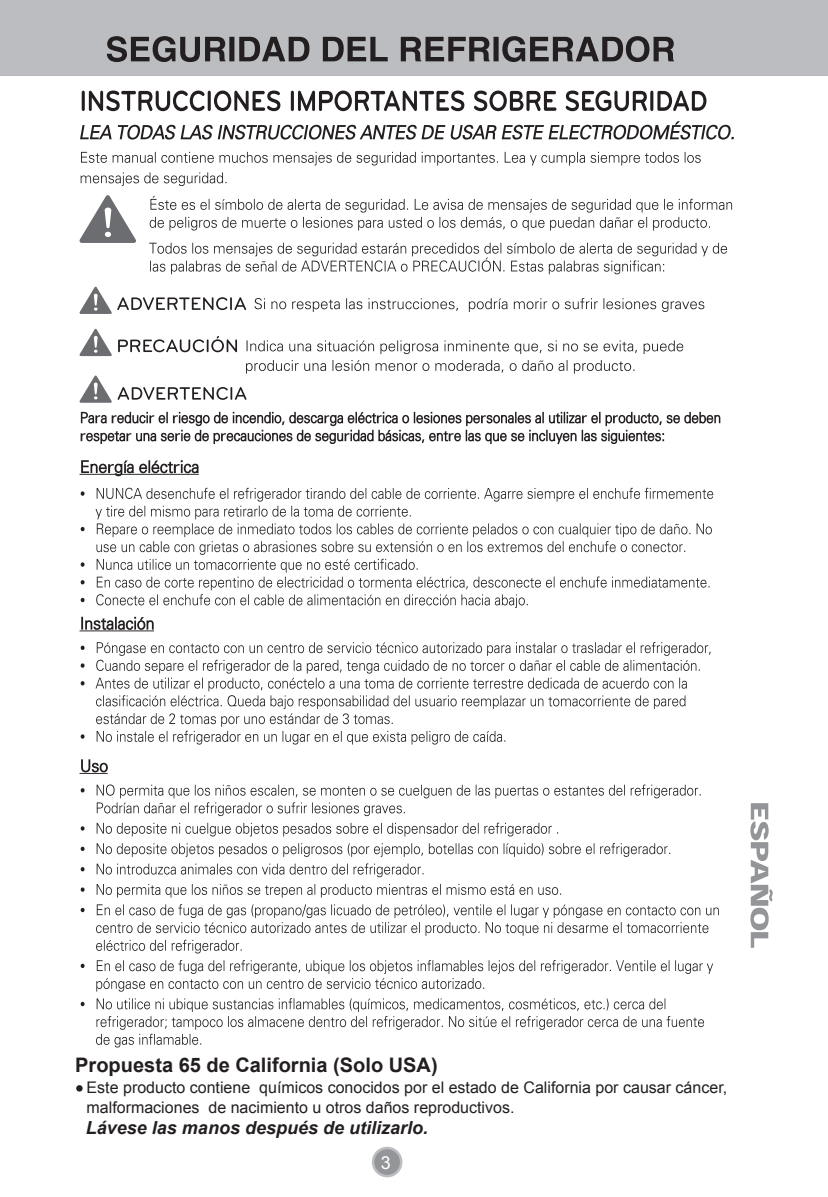
<style>
.page{position:relative;width:828px;height:1197px;background:#fff}
.page>*{position:absolute;margin:0;border:0;box-sizing:border-box;transform-origin:0 0}
.t1{font:700 20px "Arial";color:#231f20}
.t2{font:italic 700 18px "Arial";color:#231f20}
.t3{font:18px "Arial";color:#fff}
.t4{font:16px/20px "Arial";color:#231f20}
</style>
<div class="page">
<div style="left:0;top:0;width:828px;height:75px;background:#bcbdc0"></div>
<svg style="left:372px;top:1146px;width:30px;height:31px"></svg>
<div style="left:374px;top:1149px;width:26px;height:25px;background:#939598;border-radius:50%"></div>
<svg style="left:750px;top:803px;width:22px;height:144px"></svg>
<svg style="left:107px;top:36px;width:567px;height:26px"></svg>
<svg style="left:82px;top:90px;width:624px;height:21px"></svg>
<svg style="left:80px;top:121px;width:654px;height:18px"></svg>
<svg style="left:81px;top:152px;width:620px;height:13px"></svg>
<svg style="left:81px;top:172px;width:145px;height:14px"></svg>
<svg style="left:80px;top:287px;width:166px;height:27px"></svg>
<svg style="left:254px;top:298px;width:450px;height:14px"></svg>
<svg style="left:80px;top:329px;width:32px;height:27px"></svg>
<svg style="left:118px;top:336px;width:119px;height:16px"></svg>
<svg style="left:246px;top:340px;width:437px;height:14px"></svg>
<svg style="left:246px;top:360px;width:388px;height:13px"></svg>
<hr style="left:80px;top:474px;width:119px;height:1px;background:#231f20">
<hr style="left:80px;top:630px;width:74px;height:1px;background:#231f20">
<svg style="left:80px;top:375px;width:32px;height:28px"></svg>
<svg style="left:118px;top:387px;width:128px;height:13px"></svg>
<svg style="left:81px;top:412px;width:639px;height:32px"></svg>
<svg style="left:81px;top:460px;width:118px;height:16px"></svg>
<svg style="left:81px;top:491px;width:4px;height:4px"></svg>
<svg style="left:81px;top:527px;width:4px;height:4px"></svg>
<svg style="left:81px;top:562px;width:4px;height:4px"></svg>
<svg style="left:81px;top:580px;width:4px;height:4px"></svg>
<svg style="left:96px;top:487px;width:617px;height:121px"></svg>
<svg style="left:81px;top:597px;width:4px;height:5px"></svg>
<svg style="left:81px;top:616px;width:73px;height:13px"></svg>
<svg style="left:81px;top:645px;width:4px;height:5px"></svg>
<svg style="left:81px;top:663px;width:4px;height:4px"></svg>
<svg style="left:81px;top:681px;width:4px;height:4px"></svg>
<svg style="left:96px;top:642px;width:615px;height:102px"></svg>
<svg style="left:81px;top:734px;width:4px;height:4px"></svg>
<svg style="left:80px;top:759px;width:28px;height:14px"></svg>
<svg style="left:81px;top:788px;width:4px;height:4px"></svg>
<svg style="left:97px;top:784px;width:603px;height:32px"></svg>
<svg style="left:97px;top:822px;width:461px;height:14px"></svg>
<svg style="left:81px;top:826px;width:4px;height:4px"></svg>
<svg style="left:97px;top:843px;width:573px;height:13px"></svg>
<svg style="left:81px;top:846px;width:4px;height:4px"></svg>
<svg style="left:97px;top:863px;width:326px;height:14px"></svg>
<svg style="left:81px;top:867px;width:4px;height:4px"></svg>
<svg style="left:97px;top:884px;width:464px;height:13px"></svg>
<svg style="left:81px;top:887px;width:4px;height:4px"></svg>
<svg style="left:81px;top:907px;width:4px;height:5px"></svg>
<svg style="left:96px;top:904px;width:623px;height:49px"></svg>
<svg style="left:81px;top:963px;width:4px;height:4px"></svg>
<svg style="left:96px;top:960px;width:617px;height:31px"></svg>
<svg style="left:81px;top:1001px;width:4px;height:5px"></svg>
<svg style="left:96px;top:998px;width:608px;height:49px"></svg>
<svg style="left:80px;top:195px;width:56px;height:48px"></svg>
<svg style="left:150px;top:196px;width:582px;height:34px"></svg>
<svg style="left:149px;top:243px;width:578px;height:31px"></svg>
<svg style="left:76px;top:1085px;width:7px;height:6px"></svg>
<p class="t1" style="left:75px;top:1051px;width:364px">Propuesta 65 de California (Solo USA)</p>
<p class="t4" style="left:87px;top:1077px;width:642px">Este producto contiene químicos conocidos por el estado de California por causar cáncer, malformaciones de nacimiento u otros daños reproductivos.</p>
<p class="t2" style="left:86px;top:1116px;width:344px">Lávese las manos después de utilizarlo.</p>
<p class="t3" style="left:381px;top:1150px;width:12px">3</p>
</div>
